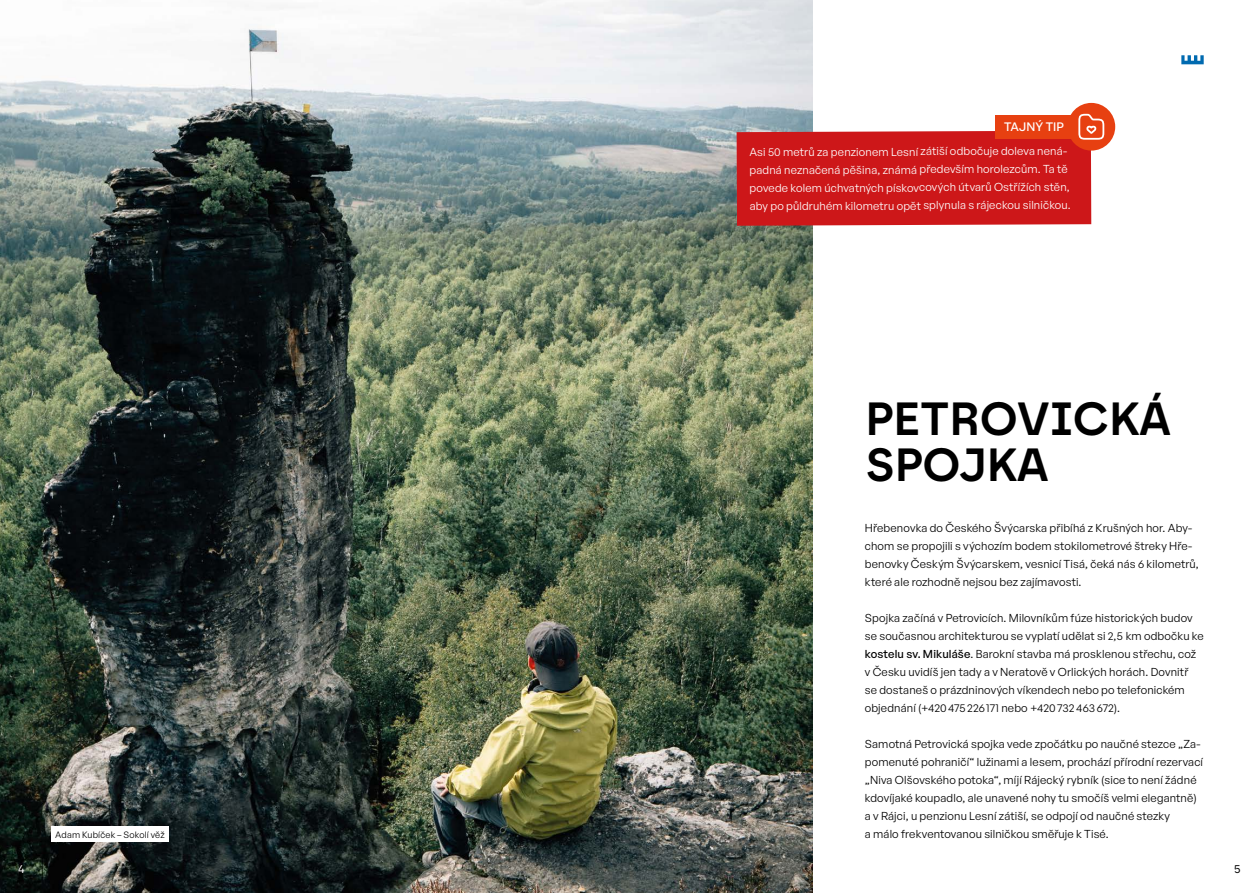
<style>
.page{position:relative;width:1259px;height:893px;background:#fff}
.page>*{position:absolute;margin:0;border:0;box-sizing:border-box;transform-origin:0 0}
.t1{font:600 46.5px/45.6px "Borna";color:#000}
.t2{font:500 12px "General Sans";letter-spacing:.005em;color:#fff}
.t3{font:12px "Borna";color:#000}
.t4{font:12px "Borna";color:#fff}
.t5{font:11.25px/18px "General Sans";letter-spacing:.015em;color:#000}
.t6{font:11.25px/18px "General Sans";letter-spacing:.01em;color:#fff}
.t7{font:9px "General Sans";letter-spacing:.02em;color:#000}
.s1{font-weight:500}
</style>
<div class="page">
<img style="left:0;top:0;width:812px;height:893px">
<div style="left:1067px;top:103px;width:48px;height:48px;background:#e74011;border-radius:50%"></div>
<svg style="left:736px;top:113px;width:369px;height:113px"></svg>
<svg style="left:1181px;top:55px;width:22px;height:9px"></svg>
<div style="left:51px;top:826px;width:118px;height:16px;background:#fff"></div>
<p class="t4" style="left:18px;top:862px;width:8px">4</p>
<p class="t7" style="left:55px;top:829px;width:111px">Adam Kubíček – Sokolí věž</p>
<p class="t2" style="left:1004px;top:119px;width:61px">TAJNÝ TIP</p>
<p class="t6" style="left:749px;top:142px;width:323px">Asi 50 metrů za penzionem Lesní zátiší odbočuje doleva nená‑ padná neznačená pěšina, známá především horolezcům. Ta tě povede kolem úchvatných pískovcových útvarů Ostřížích stěn, aby po půldruhém kilometru opět splynula s rájeckou silničkou.</p>
<h1 class="t1" style="left:865px;top:396px;width:307px">PETROVICKÁ<br>SPOJKA</h1>
<p class="t5" style="left:865px;top:518px;width:335px">Hřebenovka do Českého Švýcarska přibíhá z Krušných hor. Aby‑ chom se propojili s výchozím bodem stokilometrové štreky Hře‑ benovky Českým Švýcarskem, vesnicí Tisá, čeká nás 6 kilometrů, které ale rozhodně nejsou bez zajímavosti.</p>
<p class="t5" style="left:865px;top:608px;width:340px">Spojka začíná v Petrovicích. Milovníkům fúze historických budov se současnou architekturou se vyplatí udělat si 2,5 km odbočku ke <span class="s1">kostelu sv. Mikuláše</span>. Barokní stavba má prosklenou střechu, což v Česku uvidíš jen tady a v Neratově v Orlických horách. Dovnitř<br>se dostaneš o prázdninových víkendech nebo po telefonickém objednání (+420475226171 nebo +420732463672).</p>
<p class="t5" style="left:865px;top:734px;width:340px">Samotná Petrovická spojka vede zpočátku po naučné stezce „Za‑ pomenuté pohraničí“ lužinami a lesem, prochází přírodní rezervací „Niva Olšovského potoka“, míjí Rájecký rybník (sice to není žádné kdovíjaké koupadlo, ale unavené nohy tu smočíš velmi elegantně) a v Rájci, u penzionu Lesní zátiší, se odpojí od naučné stezky<br>a málo frekventovanou silničkou směřuje k Tisé.</p>
<p class="t3" style="left:1234px;top:862px;width:8px">5</p>
</div>
